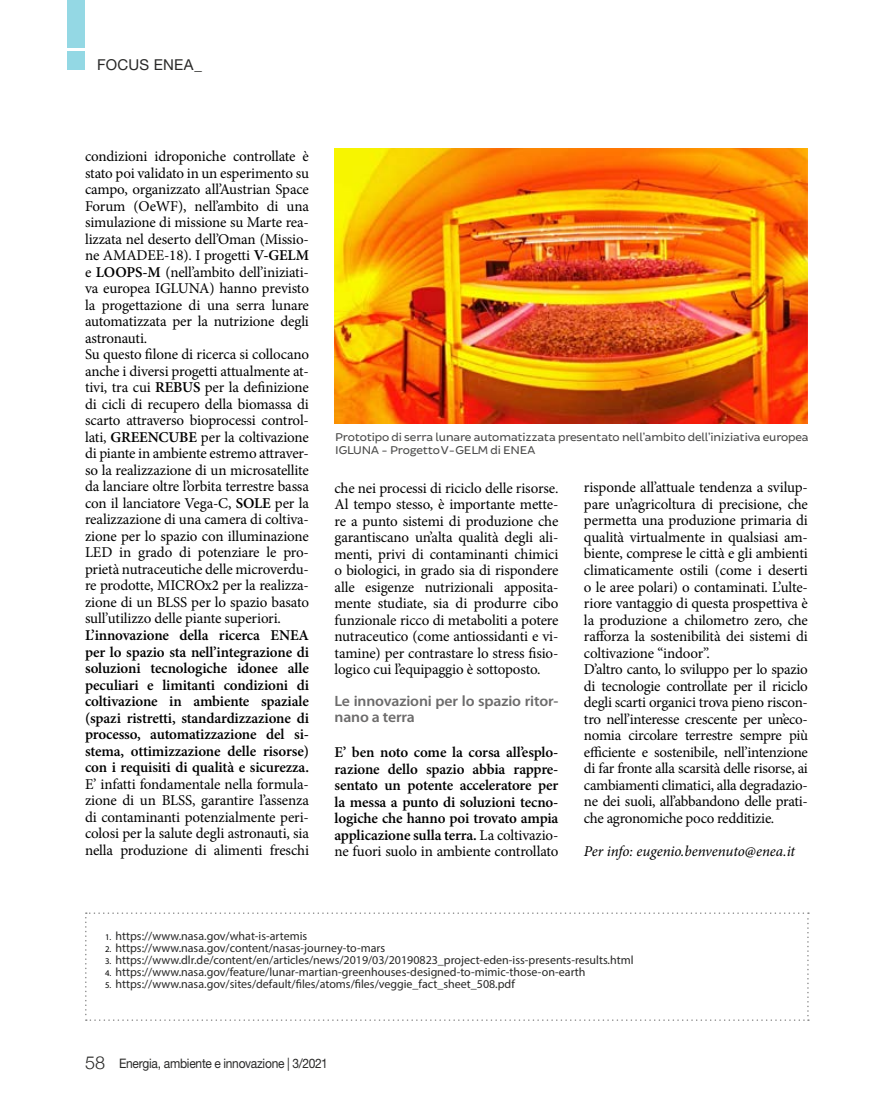
<style>
.page{position:relative;width:893px;height:1106px;background:#fff}
.page>*{position:absolute;margin:0;border:0;box-sizing:border-box;transform-origin:0 0}
._3_col_base_ok{font:15px/16.5px "Minion Pro";letter-spacing:-.015em;color:#000;text-align:justify}
._3_col_base_ok-2{font:600 15px/16.5px "Minion Pro";letter-spacing:-.01em;color:#000;text-align:justify}
._3_col_base_ok-3{font:600 15px/16.5px "Myriad Pro";letter-spacing:-.01em;color:#6d6c6c;scale:1.05 1}
._3_col_base_ok-4{font:italic 15px "Minion Pro";letter-spacing:-.005em;color:#000}
.t1{font:15px "Helvetica Neue LT Std";letter-spacing:.01em;color:#282827}
.t2{font:13.05px "Helvetica Neue LT Std";letter-spacing:-.02em;color:#282827;scale:.92 1}
.t3{font:12px "Myriad Pro";color:#282827}
.Body_Text___Table{font:12px/13.5px "Brocha";letter-spacing:-.01em;color:#4a4a49}
.s1{font-weight:600}
.s2{font-weight:400}
.s3{font-size:8.7px;color:#000}
.s4{font-family:"Helvetica Neue";font-weight:300;font-size:18px}
</style>
<div class="page">
<div style="left:68px;top:51px;width:17px;height:19px;background:#93d8e4"></div>
<div style="left:68px;top:0;width:17px;height:48px;background:#94d8e4"></div>
<svg style="left:85px;top:912px;width:724px;height:108px"></svg>
<img style="left:334px;top:149px;width:473px;height:274px">
<p class="t1" style="left:97px;top:55px;width:106px">FOCUS ENEA_</p>
<p class="_3_col_base_ok" style="left:85px;top:148px;width:225px">condizioni idroponiche controllate è stato poi validato in un esperimento su campo, organizzato all’Austrian Space Forum (OeWF), nell’ambito di una simulazione di missione su Marte rea&shy;lizzata nel deserto dell’Oman (Missio&shy;ne AMADEE-18). I progetti <span class="s1">V-GELM </span>e <span class="s1">LOOPS-M</span> (nell’ambito dell’iniziati&shy;va europea IGLUNA) hanno previsto la progettazione di una serra lunare automatizzata per la nutrizione degli astronauti.</p>
<p class="_3_col_base_ok" style="left:85px;top:346px;width:225px">Su questo filone di ricerca si collocano anche i diversi progetti attualmente at&shy;tivi, tra cui <span class="s1">REBUS</span> per la definizione di cicli di recupero della biomassa di scarto attraverso bioprocessi control&shy;lati, <span class="s1">GREENCUBE</span> per la coltivazione di piante in ambiente estremo attraver&shy;so la realizzazione di un microsatellite da lanciare oltre l’orbita terrestre bassa con il lanciatore Vega-C, <span class="s1">SOLE</span> per la realizzazione di una camera di coltiva&shy;zione per lo spazio con illuminazione LED in grado di potenziare le pro&shy;prietà nutraceutiche delle microverdu&shy;re prodotte, MICROx2 per la realizza&shy;zione di un BLSS per lo spazio basato sull’utilizzo delle piante superiori.</p>
<p class="_3_col_base_ok-2" style="left:85px;top:627px;width:225px">L’innovazione della ricerca ENEA per lo spazio sta nell’integrazione di soluzioni tecnologiche idonee alle peculiari e limitanti condizioni di coltivazione in ambiente spaziale (spazi ristretti, standardizzazione di processo, automatizzazione del si&shy;stema, ottimizzazione delle risorse) con i requisiti di qualità e sicurezza.<br><span class="s2">E’ infatti fondamentale nella formula&shy;zione di un BLSS, garantire l’assenza di contaminanti potenzialmente peri&shy;colosi per la salute degli astronauti, sia nella produzione di alimenti freschi</span></p>
<p class="Body_Text___Table" style="left:335px;top:430px;width:475px">Prototipo di serra lunare automatizzata presentato nell’ambito dell’iniziativa europea<br>IGLUNA - Progetto V-GELM di ENEA</p>
<p class="_3_col_base_ok" style="left:334px;top:480px;width:225px">che nei processi di riciclo delle risorse.<br>Al tempo stesso, è importante mette&shy;re a punto sistemi di produzione che garantiscano un’alta qualità degli ali&shy;menti, privi di contaminanti chimici o biologici, in grado sia di rispondere alle esigenze nutrizionali apposita&shy;mente studiate, sia di produrre cibo funzionale ricco di metaboliti a potere nutraceutico (come antiossidanti e vi&shy;tamine) per contrastare lo stress fisio&shy;logico cui l’equipaggio è sottoposto.</p>
<p class="_3_col_base_ok-3" style="left:334px;top:692px;width:215px">Le innovazioni per lo spazio ritor&shy;nano a terra</p>
<p class="_3_col_base_ok-2" style="left:334px;top:744px;width:225px">E’ ben noto come la corsa all’esplo&shy;razione dello spazio abbia rappre&shy;sentato un potente acceleratore per la messa a punto di soluzioni tecno&shy;logiche che hanno poi trovato ampia applicazione sulla terra. <span class="s2">La coltivazio&shy;ne fuori suolo in ambiente controllato</span></p>
<p class="_3_col_base_ok" style="left:584px;top:479px;width:225px">risponde all’attuale tendenza a svilup&shy;pare un’agricoltura di precisione, che permetta una produzione primaria di qualità virtualmente in qualsiasi am&shy;biente, comprese le città e gli ambienti climaticamente ostili (come i deserti o le aree polari) o contaminati. L’ulte&shy;riore vantaggio di questa prospettiva è la produzione a chilometro zero, che rafforza la sostenibilità dei sistemi di coltivazione “indoor”.</p>
<p class="_3_col_base_ok" style="left:584px;top:661px;width:225px">D’altro canto, lo sviluppo per lo spazio di tecnologie controllate per il riciclo degli scarti organici trova pieno riscon&shy;tro nell’interesse crescente per un’eco&shy;nomia circolare terrestre sempre più efficiente e sostenibile, nell’intenzione di far fronte alla scarsità delle risorse, ai cambiamenti climatici, alla degradazio&shy;ne dei suoli, all’abbandono delle prati&shy;che agronomiche poco redditizie.</p>
<p class="_3_col_base_ok-4" style="left:584px;top:840px;width:213px">Per info: eugenio.benvenuto@enea.it</p>
<p class="t3" style="left:105px;top:928px;width:204px"><span class="s3">1.</span> https://www.nasa.gov/what-is-artemis</p>
<p class="t3" style="left:105px;top:940px;width:282px"><span class="s3">2.</span> https://www.nasa.gov/content/nasas-journey-to-mars</p>
<p class="t3" style="left:105px;top:952px;width:530px"><span class="s3">3.</span> https://www.dlr.de/content/en/articles/news/2019/03/20190823_project-eden-iss-presents-results.html</p>
<p class="t3" style="left:105px;top:964px;width:482px"><span class="s3">4.</span> https://www.nasa.gov/feature/lunar-martian-greenhouses-designed-to-mimic-those-on-earth</p>
<p class="t3" style="left:105px;top:976px;width:411px"><span class="s3">5.</span> https://www.nasa.gov/sites/default/files/atoms/files/veggie_fact_sheet_508.pdf</p>
<p class="t2" style="left:85px;top:1056px;width:266px"><span class="s4">58</span> Energia, ambiente e innovazione | 3/2021</p>
</div>
